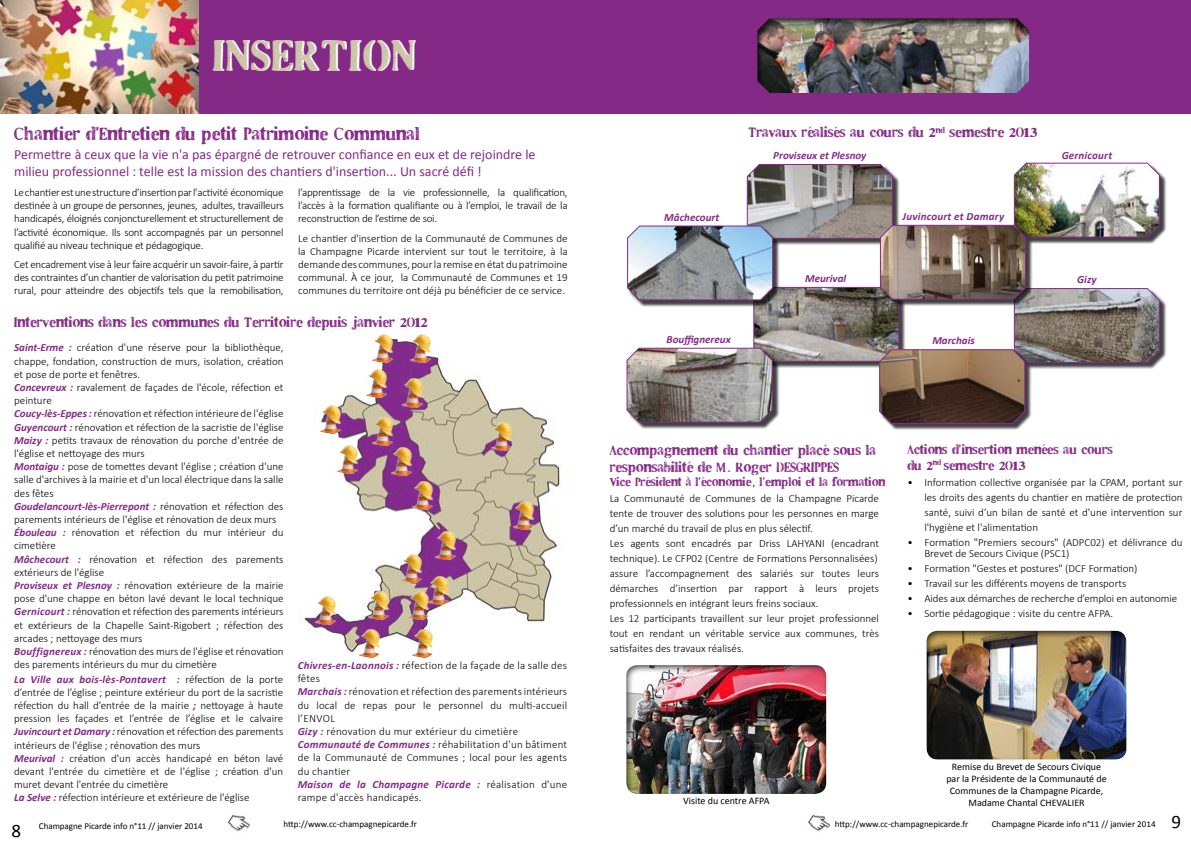
<style>
.page{position:relative;width:1191px;height:842px;background:#fff}
.page>*{position:absolute;margin:0;border:0;box-sizing:border-box;transform-origin:0 0}
.t1{font:45px "LL Cooper";letter-spacing:.06em;color:#fff}
.t2{font:19px "Calibri";color:#000}
.t3{font:18px "LL Cooper";color:#852987}
.t4{font:14px/16.8px "LL Cooper";color:#852987}
.t5{font:14px/16.8px "Calibri";color:#852987}
.t6{font:13px/15.6px "LL Cooper";color:#852987}
.t7{font:12px "LL Cooper";color:#852987}
.t8{font:300 11px/13.2px "Calibri";color:#000;text-align:justify}
.t9{font:300 11px/13.2px "Calibri";letter-spacing:.02em;color:#000}
.t10{font:italic 700 11px "Calibri";color:#852987}
.t11{font:italic 700 11px "Calibri";letter-spacing:.02em;color:#852987}
.t12{font:10px/12px "Calibri";color:#000;text-align:center}
.t13{font:9px "Calibri";color:#000}
.s1{font-weight:700;font-style:italic;color:#852987}
.s2{font-size:19px}
</style>
<div class="page">
<div style="left:184px;top:0;width:1007px;height:113px;background:#852987"></div>
<img style="left:0;top:0;width:198px;height:113px">
<img style="left:227px;top:815px;width:23px;height:16px">
<img style="left:808px;top:814px;width:22px;height:17px">
<div style="left:917px;top:622px;width:218px;height:138px;background:#000;opacity:.75"></div>
<img style="left:298px;top:335px;width:263px;height:316px">
<img style="left:409px;top:334px;width:22px;height:30px">
<img style="left:371px;top:334px;width:22px;height:30px">
<img style="left:365px;top:369px;width:22px;height:30px">
<img style="left:320px;top:404px;width:22px;height:30px">
<img style="left:371px;top:417px;width:22px;height:30px">
<img style="left:337px;top:445px;width:22px;height:30px">
<img style="left:391px;top:447px;width:22px;height:30px">
<img style="left:412px;top:481px;width:22px;height:30px">
<img style="left:490px;top:421px;width:22px;height:30px">
<img style="left:512px;top:501px;width:22px;height:30px">
<img style="left:434px;top:531px;width:22px;height:30px">
<img style="left:401px;top:553px;width:22px;height:30px">
<img style="left:427px;top:576px;width:22px;height:30px">
<img style="left:408px;top:591px;width:22px;height:30px">
<img style="left:412px;top:628px;width:22px;height:30px">
<img style="left:367px;top:591px;width:22px;height:30px">
<img style="left:359px;top:628px;width:22px;height:30px">
<img style="left:315px;top:595px;width:22px;height:30px">
<img style="left:402px;top:378px;width:22px;height:30px">
<div style="left:1015px;top:290px;width:151px;height:80px;background:#000;opacity:.75"></div>
<div style="left:1015px;top:164px;width:151px;height:80px;background:#000;opacity:.75"></div>
<div style="left:880px;top:351px;width:151px;height:80px;background:#000;opacity:.75"></div>
<div style="left:628px;top:349px;width:151px;height:80px;background:#000;opacity:.75"></div>
<img style="left:626px;top:162px;width:534px;height:262px">
<div style="left:748px;top:9px;width:290px;height:84px;background:#000;opacity:.75"></div>
<div style="left:617px;top:657px;width:218px;height:138px;background:#000;opacity:.75"></div>
<h1 class="t1" style="left:215px;top:29px;width:203px">INSERTION</h1>
<h3 class="t3" style="left:14px;top:123px;width:407px">Chantier d'Entretien du petit Patrimoine Communal</h3>
<p class="t5" style="left:14px;top:146px;width:523px">Permettre à ceux que la vie n'a pas épargné de retrouver confiance en eux et de rejoindre le milieu professionnel : telle est la mission des chantiers d'insertion... Un sacré défi !</p>
<p class="t8" style="left:14px;top:186px;width:271px">Le chantier est une structure d'insertion par l'activité économique destinée à un groupe de personnes, jeunes, adultes, travailleurs handicapés, éloignés conjoncturellement et structurellement de l’activité économique. Ils sont accompagnés par un personnel qualifié au niveau technique et pédagogique.</p>
<p class="t8" style="left:14px;top:258px;width:271px">Cet encadrement vise à leur faire acquérir un savoir-faire, à partir des contraintes d’un chantier de valorisation du petit patrimoine rural, pour atteindre des objectifs tels que la remobilisation,</p>
<p class="t8" style="left:298px;top:186px;width:271px">l’apprentissage de la vie professionnelle, la qualification, l’accès à la formation qualifiante ou à l’emploi, le travail de la reconstruction de l’estime de soi.</p>
<p class="t8" style="left:298px;top:231px;width:271px">Le chantier d'insertion de la Communauté de Communes de la Champagne Picarde intervient sur tout le territoire, à la demande des communes, pour la remise en état du patrimoine communal. À ce jour, la Communauté de Communes et 19 communes du territoire ont déjà pu bénéficier de ce service.</p>
<p class="t4" style="left:14px;top:314px;width:415px">Interventions dans les communes du Territoire depuis janvier 2012</p>
<p class="t8" style="left:14px;top:341px;width:271px;text-align:left"><span class="s1">Saint-Erme :</span> création d'une réserve pour la bibliothèque, chappe, fondation, construction de murs, isolation, création et pose de porte et fenêtres.<br><span class="s1">Concevreux :</span> ravalement de façades de l'école, réfection et peinture<br><span class="s1">Coucy-lès-Eppes :</span> rénovation et réfection intérieure de l'église <span class="s1">Guyencourt :</span> rénovation et réfection de la sacristie de l'église <span class="s1">Maizy :</span> petits travaux de rénovation du porche d'entrée de l'église et nettoyage des murs<br><span class="s1">Montaigu :</span> pose de tomettes devant l'église ; création d'une salle d'archives à la mairie et d'un local électrique dans la salle des fêtes<br><span class="s1">Goudelancourt-lès-Pierrepont :</span> rénovation et réfection des parements intérieurs de l'église et rénovation de deux murs <span class="s1">Ébouleau :</span> rénovation et réfection du mur intérieur du cimetière<br><span class="s1">Mâchecourt :</span> rénovation et réfection des parements extérieurs de l'église<br><span class="s1">Proviseux et Plesnoy :</span> rénovation extérieure de la mairie pose d'une chappe en béton lavé devant le local technique <span class="s1">Gernicourt :</span> rénovation et réfection des parements intérieurs et extérieurs de la Chapelle Saint-Rigobert ; réfection des arcades ; nettoyage des murs<br><span class="s1">Bouffignereux :</span> rénovation des murs de l'église et rénovation des parements intérieurs du mur du cimetière</p>
<p class="t8" style="left:14px;top:672px;width:271px;text-align:left"><span class="s1">La Ville aux bois-lès-Pontavert :</span> réfection de la porte d’entrée de l’église ; peinture extérieur du port de la sacristie réfection du hall d’entrée de la mairie <span class="s1">;</span> nettoyage à haute pression les façades et l’entrée de l’église et le calvaire <span class="s1">Juvincourt et Damary :</span> rénovation et réfection des parements intérieurs de l'église ; rénovation des murs<br><span class="s1">Meurival :</span> création d'un accès handicapé en béton lavé devant l'entrée du cimetière et de l'église ; création d'un muret devant l'entrée du cimetière<br><span class="s1">La Selve :</span> réfection intérieure et extérieure de l'église</p>
<p class="t9" style="left:298px;top:659px;width:271px"><span class="s1">Chivres-en-Laonnois :</span> réfection de la façade de la salle des fêtes<br><span class="s1">Marchais :</span> rénovation et réfection des parements intérieurs du local de repas pour le personnel du multi-accueil l’ENVOL<br><span class="s1">Gizy :</span> rénovation du mur extérieur du cimetière <span class="s1">Communauté de Communes :</span> réhabilitation d'un bâtiment de la Communauté de Communes ; local pour les agents du chantier<br><span class="s1">Maison de la Champagne Picarde :</span> réalisation d'une rampe d'accès handicapés.</p>
<p class="t4" style="left:748px;top:124px;width:290px">Travaux réalisés au cours du 2<sup>nd</sup> semestre 2013</p>
<p class="t10" style="left:664px;top:211px;width:56px">Mâchecourt</p>
<p class="t10" style="left:666px;top:332px;width:66px">Bouffignereux</p>
<p class="t10" style="left:773px;top:148px;width:95px">Proviseux et Plesnoy</p>
<p class="t11" style="left:1061px;top:148px;width:52px">Gernicourt</p>
<p class="t10" style="left:805px;top:272px;width:43px">Meurival</p>
<p class="t11" style="left:902px;top:209px;width:103px">Juvincourt et Damary</p>
<p class="t10" style="left:932px;top:334px;width:44px">Marchais</p>
<p class="t10" style="left:1077px;top:273px;width:21px">Gizy</p>
<p class="t4" style="left:609px;top:442px;width:268px">Accompagnement du chantier placé sous la responsabilité de M. Roger DESGRIPPES</p>
<p class="t7" style="left:609px;top:475px;width:277px">Vice Président à l'économie, l'emploi et la formation</p>
<p class="t8" style="left:609px;top:490px;width:271px;line-height:15px;text-align:left">La Communauté de Communes de la Champagne Picarde tente de trouver des solutions pour les personnes en marge d’un marché du travail de plus en plus sélectif.<br>Les agents sont encadrés par Driss LAHYANI (encadrant technique). Le CFP02 (Centre de Formations Personnalisées) assure l’accompagnement des salariés sur toutes leurs démarches d’insertion par rapport à leurs projets professionnels en intégrant leurs freins sociaux.<br>Les 12 participants travaillent sur leur projet professionnel tout en rendant un véritable service aux communes, très satisfaites des travaux réalisés.</p>
<p class="t6" style="left:907px;top:442px;width:207px">Actions d'insertion menées au cours du 2<sup>nd</sup> semestre 2013</p>
<p class="t8" style="left:924px;top:475px;width:259px;line-height:15px;text-indent:-17px">• Information collective organisée par la CPAM, portant sur les droits des agents du chantier en matière de protection santé, suivi d’un bilan de santé et d'une intervention sur l'hygiène et l'alimentation</p>
<p class="t8" style="left:924px;top:537px;width:259px;line-height:11px;text-indent:-17px">• Formation "Premiers secours" (ADPC02) et délivrance du<br>Brevet de Secours Civique (PSC1)</p>
<p class="t8" style="left:907px;top:562px;width:232px">• Formation "Gestes et postures" (DCF Formation)</p>
<p class="t8" style="left:907px;top:577px;width:220px">• Travail sur les différents moyens de transports</p>
<p class="t8" style="left:907px;top:592px;width:271px">• Aides aux démarches de recherche d’emploi en autonomie</p>
<p class="t8" style="left:907px;top:607px;width:207px">• Sortie pédagogique : visite du centre AFPA.</p>
<p class="t12" style="left:683px;top:795px;width:88px">Visite du centre AFPA</p>
<p class="t12" style="left:946px;top:761px;width:162px">Remise du Brevet de Secours Civique par la Présidente de la Communauté de Communes de la Champagne Picarde, Madame Chantal CHEVALIER</p>
<h2 class="t2" style="left:11px;top:818px;width:11px">8</h2>
<p class="t13" style="left:39px;top:821px;width:165px">Champagne Picarde info n°11 // janvier 2014</p>
<p class="t13" style="left:835px;top:818px;width:135px">http://www.cc-champagnepicarde.fr</p>
<p class="t13" style="left:991px;top:818px;width:191px">Champagne Picarde info n°11 // janvier 2014 <span class="s2">9</span></p>
<p class="t13" style="left:283px;top:818px;width:135px">http://www.cc-champagnepicarde.fr</p>
</div>
